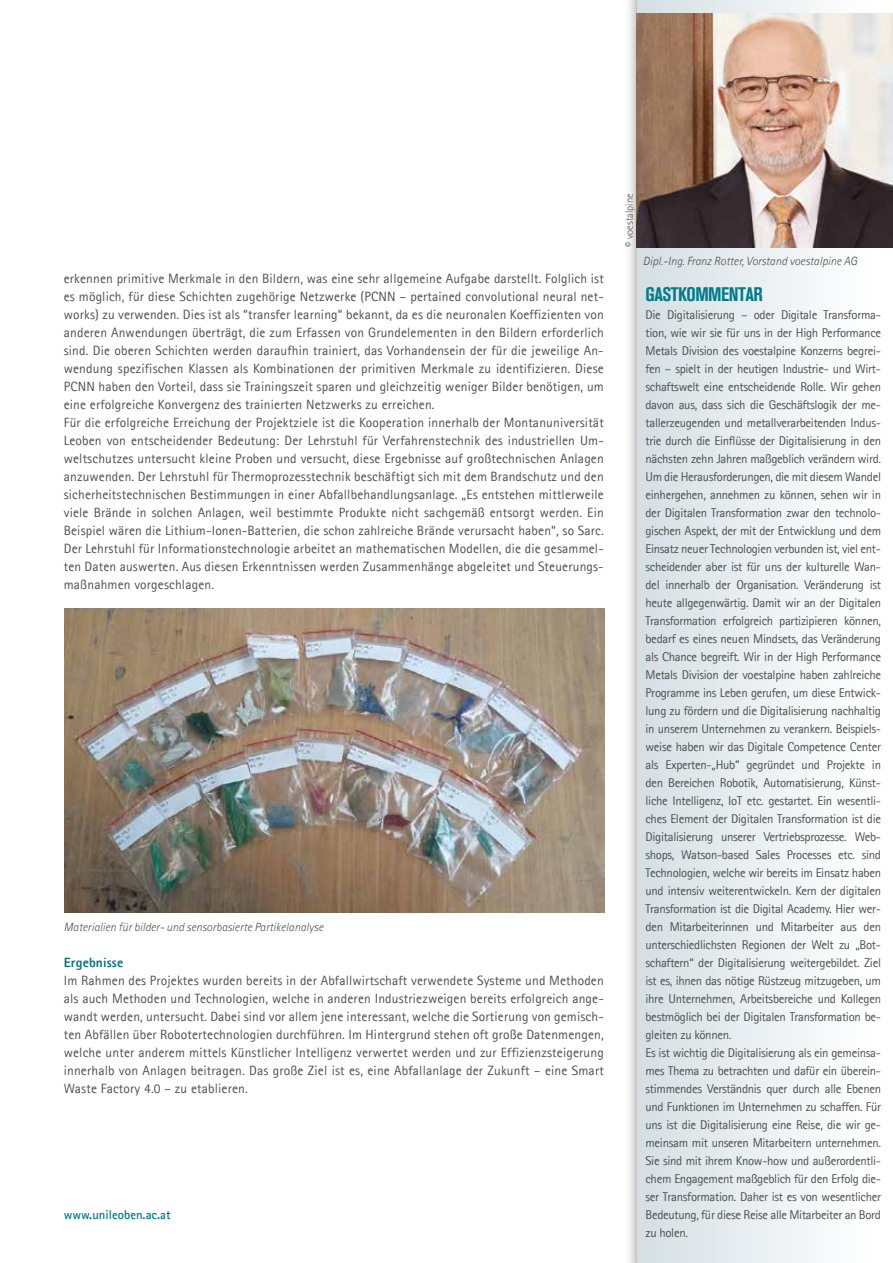
<style>
.page{position:relative;width:893px;height:1263px;background:#fff}
.page>*{position:absolute;margin:0;border:0;box-sizing:border-box;transform-origin:0 0}
.t1{font:700 condensed 19.5px "Akzidenz Grotesk BE";letter-spacing:-.025em;color:#007c88}
.t2{font:13.5px/18px "Agfa Rotis Sans Serif";letter-spacing:.01em;color:#50504f}
.t3{font:800 13.5px "Agfa Rotis Sans Serif";letter-spacing:.01em;color:#00737e}
.t4{font:12.75px/18px "Agfa Rotis Sans Serif";letter-spacing:-.025em;color:#50504f}
.t5{font:700 12.75px "Agfa Rotis Sans Serif";color:#007c88}
.t6{font:italic 300 12px "Agfa Rotis Sans Serif";color:#50504f}
.t7{font:300 10.5px "Agfa Rotis Sans Serif";color:#555454}
</style>
<div class="page">
<div style="left:625px;top:0;width:268px;height:1263px;background:#000;opacity:.6"></div>
<div style="left:637px;top:0;width:256px;height:1263px;background:linear-gradient(to right,#d5dfe4,#fff)"></div>
<img style="left:636px;top:13px;width:257px;height:234px">
<img style="left:64px;top:608px;width:540px;height:304px">
<p class="t2" style="left:64px;top:269px;width:542px">erkennen primitive Merkmale in den Bildern, was eine sehr allgemeine Aufgabe darstellt. Folglich ist es möglich, für diese Schichten zugehörige Netzwerke (PCNN – pertained convolutional neural net&shy;works) zu verwenden. Dies ist als “transfer learning“ bekannt, da es die neuronalen Koeffizienten von anderen Anwendungen überträgt, die zum Erfassen von Grundelementen in den Bildern erforderlich sind. Die oberen Schichten werden daraufhin trainiert, das Vorhandensein der für die jeweilige An&shy;wendung spezifischen Klassen als Kombinationen der primitiven Merkmale zu identifizieren. Diese PCNN haben den Vorteil, dass sie Trainingszeit sparen und gleichzeitig weniger Bilder benötigen, um eine erfolgreiche Konvergenz des trainierten Netzwerks zu erreichen.<br>Für die erfolgreiche Erreichung der Projektziele ist die Kooperation innerhalb der Montanuniversität Leoben von entscheidender Bedeutung: Der Lehrstuhl für Verfahrenstechnik des industriellen Um&shy;weltschutzes untersucht kleine Proben und versucht, diese Ergebnisse auf großtechnischen Anlagen anzuwenden. Der Lehrstuhl für Thermoprozesstechnik beschäftigt sich mit dem Brandschutz und den sicherheitstechnischen Bestimmungen in einer Abfallbehandlungsanlage. „Es entstehen mittlerweile viele Brände in solchen Anlagen, weil bestimmte Produkte nicht sachgemäß entsorgt werden. Ein Beispiel wären die Lithium-Ionen-Batterien, die schon zahlreiche Brände verursacht haben“, so Sarc.<br>Der Lehrstuhl für Informationstechnologie arbeitet an mathematischen Modellen, die die gesammel&shy;ten Daten auswerten. Aus diesen Erkenntnissen werden Zusammenhänge abgeleitet und Steuerungs&shy;maßnahmen vorgeschlagen.</p>
<p class="t6" style="left:64px;top:920px;width:261px">Materialien für bilder- und sensorbasierte Partikelanalyse</p>
<p class="t3" style="left:64px;top:954px;width:61px">Ergebnisse</p>
<p class="t2" style="left:64px;top:971px;width:542px;text-align:justify">Im Rahmen des Projektes wurden bereits in der Abfallwirtschaft verwendete Systeme und Methoden als auch Methoden und Technologien, welche in anderen Industriezweigen bereits erfolgreich ange&shy;wandt werden, untersucht. Dabei sind vor allem jene interessant, welche die Sortierung von gemisch&shy;ten Abfällen über Robotertechnologien durchführen. Im Hintergrund stehen oft große Datenmengen, welche unter anderem mittels Künstlicher Intelligenz verwertet werden und zur Effizienzsteigerung innerhalb von Anlagen beitragen. Das große Ziel ist es, eine Abfallanlage der Zukunft – eine Smart Waste Factory 4.0 – zu etablieren.</p>
<p class="t5" style="left:64px;top:1207px;width:108px">www.unileoben.ac.at</p>
<p class="t7" style="left:623px;top:247px;width:55px;rotate:-90deg">© voestalpine</p>
<p class="t6" style="left:643px;top:254px;width:216px">Dipl.-Ing. Franz Rotter, Vorstand voestalpine AG</p>
<h1 class="t1" style="left:645px;top:283px;width:119px">GASTKOMMENTAR</h1>
<p class="t4" style="left:645px;top:306px;width:237px">Die Digitalisierung – oder Digitale Transforma&shy;tion, wie wir sie für uns in der High Performance Metals Division des voestalpine Konzerns begrei&shy;fen – spielt in der heutigen Industrie- und Wirt&shy;schaftswelt eine entscheidende Rolle. Wir gehen davon aus, dass sich die Geschäftslogik der me&shy;tallerzeugenden und metallverarbeitenden Indus&shy;trie durch die Einflüsse der Digitalisierung in den nächsten zehn Jahren maßgeblich verändern wird.<br>Um die Herausforderungen, die mit diesem Wandel einhergehen, annehmen zu können, sehen wir in der Digitalen Transformation zwar den technolo&shy;gischen Aspekt, der mit der Entwicklung und dem Einsatz neuer Technologien verbunden ist, viel ent&shy;scheidender aber ist für uns der kulturelle Wan&shy;del innerhalb der Organisation. Veränderung ist heute allgegenwärtig. Damit wir an der Digitalen Transformation erfolgreich partizipieren können, bedarf es eines neuen Mindsets, das Veränderung als Chance begreift. Wir in der High Performance Metals Division der voestalpine haben zahlreiche Programme ins Leben gerufen, um diese Entwick&shy;lung zu fördern und die Digitalisierung nachhaltig in unserem Unternehmen zu verankern. Beispiels&shy;weise haben wir das Digitale Competence Center als Experten-„Hub“ gegründet und Projekte in den Bereichen Robotik, Automatisierung, Künst&shy;liche Intelligenz, IoT etc. gestartet. Ein wesentli&shy;ches Element der Digitalen Transformation ist die Digitalisierung unserer Vertriebsprozesse. Web&shy;shops, Watson-based Sales Processes etc. sind Technologien, welche wir bereits im Einsatz haben und intensiv weiterentwickeln. Kern der digitalen Transformation ist die Digital Academy. Hier wer&shy;den Mitarbeiterinnen und Mitarbeiter aus den unterschiedlichsten Regionen der Welt zu „Bot&shy;schaftern“ der Digitalisierung weitergebildet. Ziel ist es, ihnen das nötige Rüstzeug mitzugeben, um ihre Unternehmen, Arbeitsbereiche und Kollegen bestmöglich bei der Digitalen Transformation be&shy;gleiten zu können.<br>Es ist wichtig die Digitalisierung als ein gemeinsa&shy;mes Thema zu betrachten und dafür ein überein&shy;stimmendes Verständnis quer durch alle Ebenen und Funktionen im Unternehmen zu schaffen. Für uns ist die Digitalisierung eine Reise, die wir ge&shy;meinsam mit unseren Mitarbeitern unternehmen.<br>Sie sind mit ihrem Know-how und außerordentli&shy;chem Engagement maßgeblich für den Erfolg die&shy;ser Transformation. Daher ist es von wesentlicher Bedeutung, für diese Reise alle Mitarbeiter an Bord zu holen.</p>
</div>
